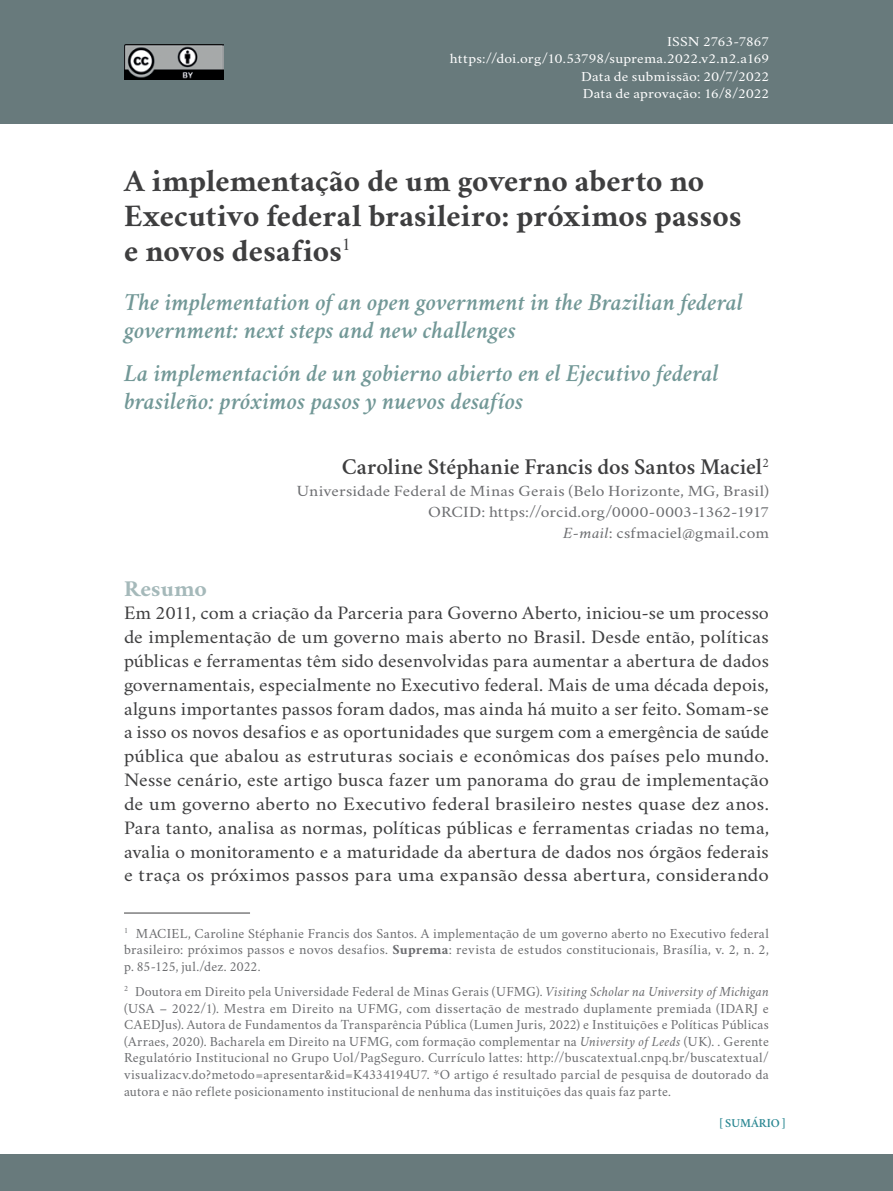
<style>
.page{position:relative;width:893px;height:1191px;background:#fff}
.page>*{position:absolute;margin:0;border:0;box-sizing:border-box;transform-origin:0 0}
.TITULO_DO_ARTIGO{font:700 31.5px/35px "Crimson";letter-spacing:.005em;color:#3e3e3f}
.SUBTITULO_DO_ARTIGO{font:italic 600 24.5px/28px "Crimson";color:#729897}
.nome_AUTOR{font:600 22.75px "Crimson";color:#3e3e3f}
.Tt_indexacao{font:700 22.75px "Crimson";letter-spacing:.005em;color:#a5b9ba;scale:1.05 1}
.TEXTO_CORRIDO_SEM_T{font:19.25px/23.8px "Crimson";letter-spacing:.01em;color:#3e3e3f;text-align:justify;scale:1.05 1}
.info_AUTOR{font:15.75px "Crimson";letter-spacing:.01em;color:#6c6d70;scale:1.12 1}
.FOOTNOTE{font:14px/16.6px "Crimson";letter-spacing:.02em;color:#6c6d70;text-align:justify}
.ISSN___DATA{font:14px/17.5px "Crimson";letter-spacing:.01em;color:#fff;text-align:right;scale:1.12 1}
.t1{font:600 12.25px "Crimson";color:#2a8792}
.s1{font-style:italic}
.s2{font-weight:700}
</style>
<div class="page">
<div style="left:0;top:1154px;width:893px;height:37px;background:#687a7c"></div>
<div style="left:0;top:0;width:893px;height:124px;background:#687a7c"></div>
<img style="left:124px;top:45px;width:99px;height:34px">
<hr style="left:124px;top:912px;width:126px;height:1px;background:#3e3e3f">
<p class="ISSN___DATA" style="left:450px;top:31px;width:286px">ISSN 2763-7867 https://doi.org/10.53798/suprema.2022.v2.n2.a169<br>Data de submissão: 20/7/2022</p>
<p class="ISSN___DATA" style="left:583px;top:83px;width:168px">Data de aprovação: 16/8/2022</p>
<p class="TITULO_DO_ARTIGO" style="left:124px;top:163px;width:619px">A implementação de um governo aberto no<br>Executivo federal brasileiro: próximos passos e novos desafios<sup>1</sup></p>
<p class="SUBTITULO_DO_ARTIGO" style="left:124px;top:287px;width:621px">The implementation of an open government in the Brazilian federal government: next steps and new challenges</p>
<p class="SUBTITULO_DO_ARTIGO" style="left:124px;top:359px;width:596px">La implementación de un gobierno abierto en el Ejecutivo federal brasileño: próximos pasos y nuevos desafíos</p>
<p class="nome_AUTOR" style="left:342px;top:451px;width:429px">Caroline Stéphanie Francis dos Santos Maciel<sup>2</sup></p>
<p class="info_AUTOR" style="left:297px;top:478px;width:423px">Universidade Federal de Minas Gerais (Belo Horizonte, MG, Brasil)</p>
<p class="info_AUTOR" style="left:428px;top:499px;width:306px">ORCID: https://orcid.org/0000-0003-1362-1917</p>
<p class="info_AUTOR" style="left:563px;top:520px;width:185px"><span class="s1">E-mail</span>: csfmaciel@gmail.com</p>
<p class="Tt_indexacao" style="left:124px;top:571px;width:80px">Resumo</p>
<p class="TEXTO_CORRIDO_SEM_T" style="left:124px;top:599px;width:616px">Em 2011, com a criação da Parceria para Governo Aberto, iniciou-se um processo de implementação de um governo mais aberto no Brasil. Desde então, políticas públicas e ferramentas têm sido desenvolvidas para aumentar a abertura de dados governamentais, especialmente no Executivo federal. Mais de uma década depois, alguns importantes passos foram dados, mas ainda há muito a ser feito. Somam-se a isso os novos desafios e as oportunidades que surgem com a emergência de saúde pública que abalou as estruturas sociais e econômicas dos países pelo mundo.<br>Nesse cenário, este artigo busca fazer um panorama do grau de implementação de um governo aberto no Executivo federal brasileiro nestes quase dez anos.<br>Para tanto, analisa as normas, políticas públicas e ferramentas criadas no tema, avalia o monitoramento e a maturidade da abertura de dados nos órgãos federais e traça os próximos passos para uma expansão dessa abertura, considerando</p>
<p class="FOOTNOTE" style="left:124px;top:923px;width:646px"><sup>1</sup> MACIEL, Caroline Stéphanie Francis dos Santos. A implementação de um governo aberto no Executivo federal brasileiro: próximos passos e novos desafios. <span class="s2">Suprema</span>: revista de estudos constitucionais, Brasília, v. 2, n. 2, p. 85‑125, jul./dez. 2022.</p>
<p class="FOOTNOTE" style="left:124px;top:981px;width:646px"><sup>2</sup> Doutora em Direito pela Universidade Federal de Minas Gerais (UFMG). <span class="s1">Visiting Scholar na University of Michigan </span>(USA – 2022/1). Mestra em Direito na UFMG, com dissertação de mestrado duplamente premiada (IDARJ e CAEDJus). Autora de Fundamentos da Transparência Pública (Lumen Juris, 2022) e Instituições e Políticas Públicas (Arraes, 2020). Bacharela em Direito na UFMG, com formação complementar na <span class="s1">University of Leeds</span> (UK). . Gerente Regulatório Institucional no Grupo Uol/PagSeguro. Currículo lattes: http://buscatextual.cnpq.br/buscatextual/ visualizacv.do?metodo=apresentar&amp;id=K4334194U7. *O artigo é resultado parcial de pesquisa de doutorado da autora e não reflete posicionamento institucional de nenhuma das instituições das quais faz parte.</p>
<p class="t1" style="left:719px;top:1114px;width:68px">[ SUMÁRIO ]</p>
</div>
